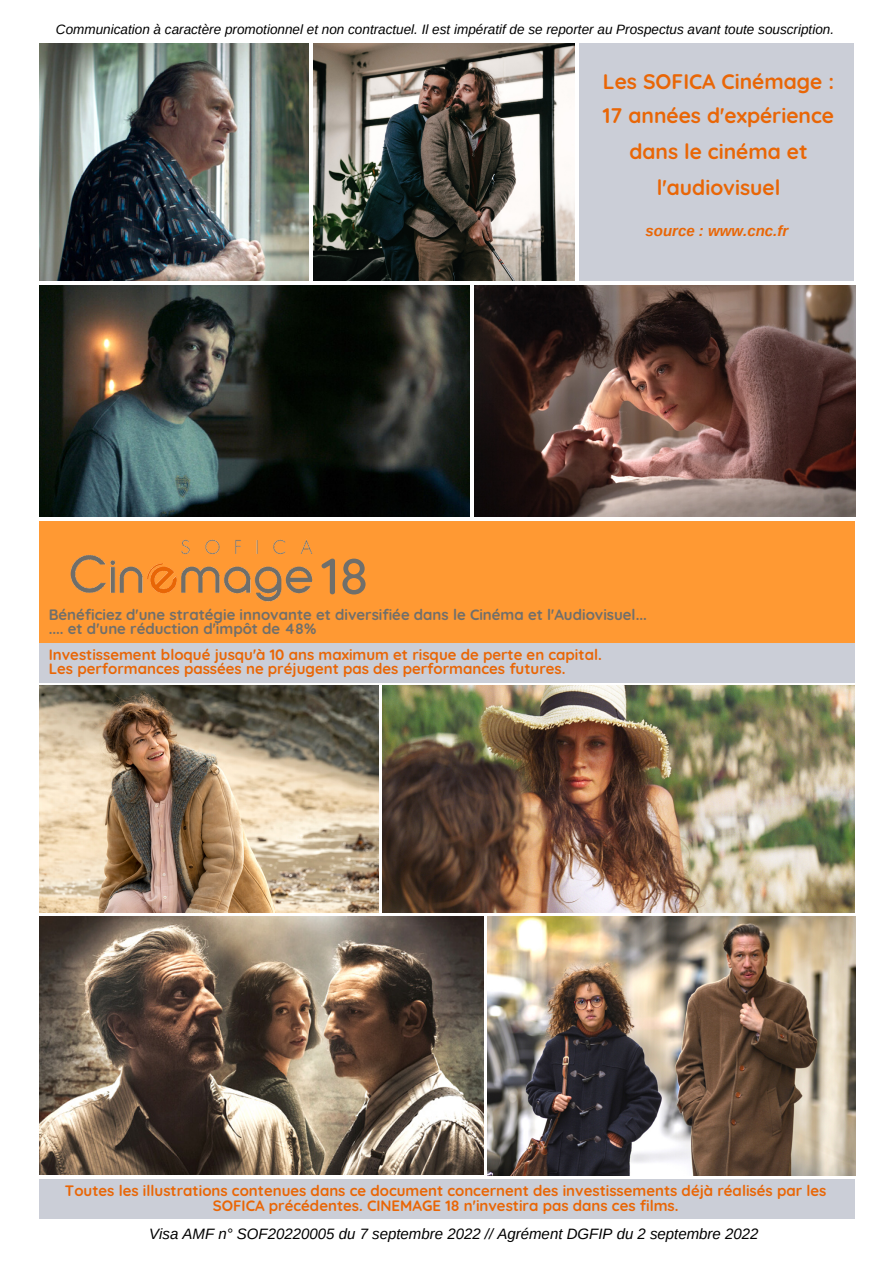
<style>
.page{position:relative;width:894px;height:1264px;background:#fff}
.page>*{position:absolute;margin:0;border:0;box-sizing:border-box;transform-origin:0 0}
.t1{font:500 51px "Quicksand";color:#706f6b}
.t2{font:700 21px "Quicksand";color:#e96606}
.t3{font:700 15px "Quicksand";color:#e96606}
.t4{font:700 15px "Quicksand";color:#706f6b}
.t5{font:italic 15px "Arimo";color:#000}
.t6{font:italic 700 15px "Arimo";color:#e96606}
.t7{font:italic 13.5px "Arimo";color:#000}
</style>
<div class="page">
<img style="left:488px;top:916px;width:367px;height:259px">
<img style="left:39px;top:916px;width:444px;height:258px">
<img style="left:39px;top:43px;width:269px;height:238px">
<img style="left:39px;top:285px;width:430px;height:231px">
<img style="left:39px;top:686px;width:339px;height:226px">
<img style="left:314px;top:43px;width:260px;height:238px">
<img style="left:474px;top:285px;width:381px;height:231px">
<img style="left:382px;top:686px;width:472px;height:226px">
<div style="left:39px;top:521px;width:815px;height:161px;background:#f93"></div>
<img style="left:70px;top:539px;width:243px;height:63px">
<div style="left:39px;top:643px;width:815px;height:39px;background:#cbced7"></div>
<div style="left:39px;top:1179px;width:815px;height:39px;background:#cbced7"></div>
<div style="left:578px;top:43px;width:275px;height:238px;background:#cbced7"></div>
<p class="t7" style="left:56px;top:21px;width:779px">Communication à caractère promotionnel et non contractuel. Il est impératif de se reporter au Prospectus avant toute souscription.</p>
<p class="t2" style="left:602px;top:67px;width:232px">Les SOFICA Cinémage :</p>
<p class="t2" style="left:602px;top:102px;width:233px">17 années d'expérience</p>
<p class="t2" style="left:629px;top:138px;width:180px">dans le cinéma et</p>
<p class="t2" style="left:656px;top:174px;width:125px">l'audiovisuel</p>
<p class="t6" style="left:645px;top:222px;width:144px">source : www.cnc.fr</p>
<p class="t1" style="left:321px;top:543px;width:49px">18</p>
<p class="t4" style="left:49px;top:604px;width:599px">Bénéficiez d'une stratégie innovante et diversifiée dans le Cinéma et l'Audiovisuel...</p>
<p class="t4" style="left:49px;top:619px;width:269px">.... et d'une réduction d'impôt de 48%</p>
<p class="t3" style="left:49px;top:644px;width:554px">Investissement bloqué jusqu'à 10 ans maximum et risque de perte en capital.</p>
<p class="t3" style="left:49px;top:659px;width:518px">Les performances passées ne préjugent pas des performances futures.</p>
<p class="t3" style="left:65px;top:1180px;width:762px">Toutes les illustrations contenues dans ce document concernent des investissements déjà réalisés par les</p>
<p class="t3" style="left:213px;top:1195px;width:467px">SOFICA précédentes. CINEMAGE 18 n'investira pas dans ces films.</p>
<p class="t5" style="left:149px;top:1225px;width:610px">Visa AMF n° SOF20220005 du 7 septembre 2022 // Agrément DGFIP du 2 septembre 2022</p>
</div>
